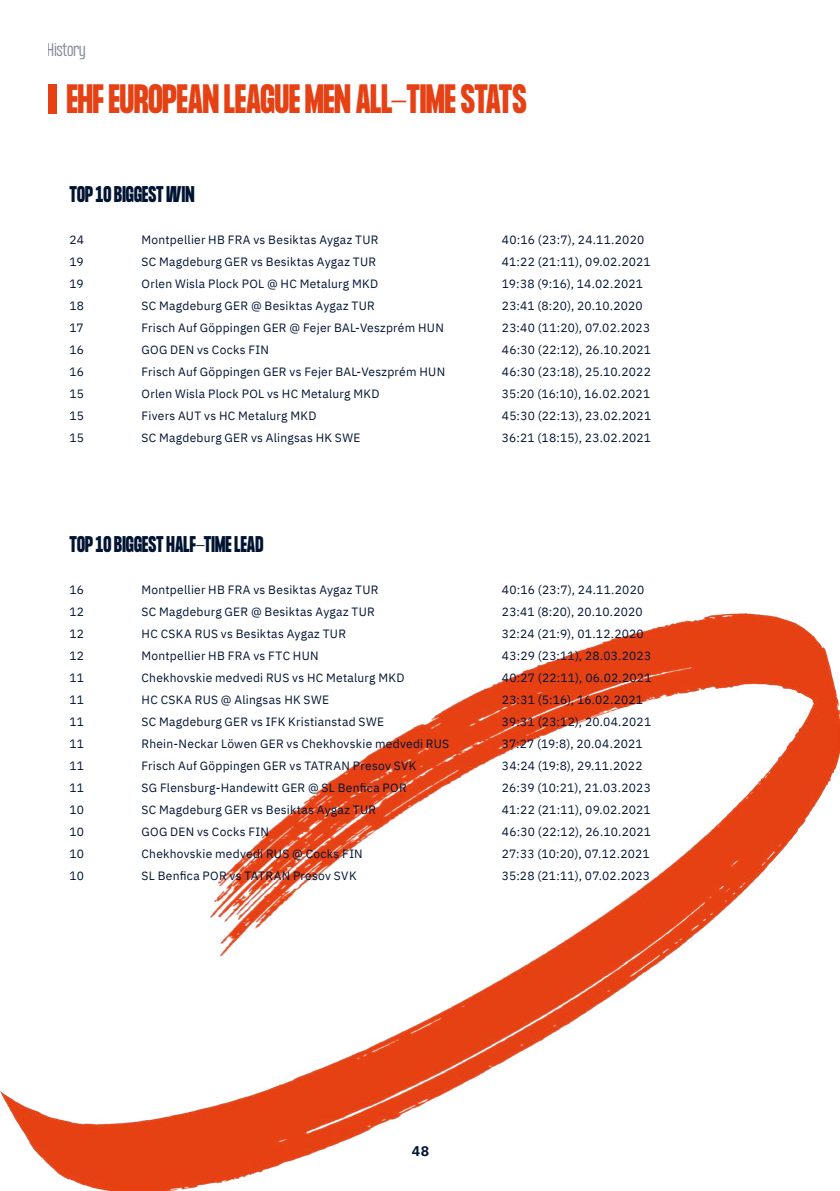
<style>
.page{position:relative;width:840px;height:1191px;background:#fff}
.page>*{position:absolute;margin:0;border:0;box-sizing:border-box;transform-origin:0 0}
.t1{font:700 36px "Formula Condensed";color:#e64114}
.t2{font:700 20px "Formula Condensed";letter-spacing:.005em;color:#001432}
.t3{font:300 16px "Formula Condensed";letter-spacing:-.015em;color:#001432}
.t4{font:700 14px "IBM Plex Sans";color:#001432}
.t5{font:12px "IBM Plex Sans";letter-spacing:.02em;color:#001432}
</style>
<div class="page">
<img style="left:0;top:613px;width:839px;height:578px">
<div style="left:48px;top:84px;width:8px;height:30px;background:#e64114"></div>
<h3 class="t3" style="left:48px;top:40px;width:39px">History</h3>
<h1 class="t1" style="left:67px;top:78px;width:461px">EHF EUROPEAN LEAGUE MEN ALL-TIME STATS</h1>
<h2 class="t2" style="left:69px;top:182px;width:126px">TOP 10 BIGGEST WIN</h2>
<p class="t5" style="left:69px;top:230px;width:16px">24</p>
<p class="t5" style="left:141px;top:230px;width:238px">Montpellier HB FRA vs Besiktas Aygaz TUR</p>
<p class="t5" style="left:501px;top:230px;width:144px">40:16 (23:7), 24.11.2020</p>
<p class="t5" style="left:69px;top:252px;width:16px">19</p>
<p class="t5" style="left:141px;top:252px;width:236px">SC Magdeburg GER vs Besiktas Aygaz TUR</p>
<p class="t5" style="left:501px;top:252px;width:150px">41:22 (21:11), 09.02.2021</p>
<p class="t5" style="left:69px;top:274px;width:16px">19</p>
<p class="t5" style="left:141px;top:274px;width:238px">Orlen Wisla Plock POL @ HC Metalurg MKD</p>
<p class="t5" style="left:501px;top:274px;width:142px">19:38 (9:16), 14.02.2021</p>
<p class="t5" style="left:69px;top:296px;width:16px">18</p>
<p class="t5" style="left:141px;top:296px;width:235px">SC Magdeburg GER @ Besiktas Aygaz TUR</p>
<p class="t5" style="left:501px;top:296px;width:142px">23:41 (8:20), 20.10.2020</p>
<p class="t5" style="left:69px;top:318px;width:16px">17</p>
<p class="t5" style="left:141px;top:318px;width:303px">Frisch Auf Göppingen GER @ Fejer BAL-Veszprém HUN</p>
<p class="t5" style="left:501px;top:318px;width:150px">23:40 (11:20), 07.02.2023</p>
<p class="t5" style="left:69px;top:340px;width:16px">16</p>
<p class="t5" style="left:141px;top:340px;width:129px">GOG DEN vs Cocks FIN</p>
<p class="t5" style="left:501px;top:340px;width:150px">46:30 (22:12), 26.10.2021</p>
<p class="t5" style="left:69px;top:362px;width:16px">16</p>
<p class="t5" style="left:141px;top:362px;width:305px">Frisch Auf Göppingen GER vs Fejer BAL-Veszprém HUN</p>
<p class="t5" style="left:501px;top:362px;width:150px">46:30 (23:18), 25.10.2022</p>
<p class="t5" style="left:69px;top:384px;width:16px">15</p>
<p class="t5" style="left:141px;top:384px;width:239px">Orlen Wisla Plock POL vs HC Metalurg MKD</p>
<p class="t5" style="left:501px;top:384px;width:150px">35:20 (16:10), 16.02.2021</p>
<p class="t5" style="left:69px;top:406px;width:16px">15</p>
<p class="t5" style="left:141px;top:406px;width:176px">Fivers AUT vs HC Metalurg MKD</p>
<p class="t5" style="left:501px;top:406px;width:151px">45:30 (22:13), 23.02.2021</p>
<p class="t5" style="left:69px;top:428px;width:16px">15</p>
<p class="t5" style="left:141px;top:428px;width:220px">SC Magdeburg GER vs Alingsas HK SWE</p>
<p class="t5" style="left:501px;top:428px;width:150px">36:21 (18:15), 23.02.2021</p>
<h2 class="t2" style="left:69px;top:532px;width:195px">TOP 10 BIGGEST HALF-TIME LEAD</h2>
<p class="t5" style="left:69px;top:580px;width:16px">16</p>
<p class="t5" style="left:141px;top:580px;width:238px">Montpellier HB FRA vs Besiktas Aygaz TUR</p>
<p class="t5" style="left:501px;top:580px;width:144px">40:16 (23:7), 24.11.2020</p>
<p class="t5" style="left:69px;top:602px;width:16px">12</p>
<p class="t5" style="left:141px;top:602px;width:235px">SC Magdeburg GER @ Besiktas Aygaz TUR</p>
<p class="t5" style="left:501px;top:602px;width:142px">23:41 (8:20), 20.10.2020</p>
<p class="t5" style="left:69px;top:624px;width:16px">12</p>
<p class="t5" style="left:141px;top:624px;width:206px">HC CSKA RUS vs Besiktas Aygaz TUR</p>
<p class="t5" style="left:501px;top:624px;width:143px">32:24 (21:9), 01.12.2020</p>
<p class="t5" style="left:69px;top:646px;width:16px">12</p>
<p class="t5" style="left:141px;top:646px;width:178px">Montpellier HB FRA vs FTC HUN</p>
<p class="t5" style="left:501px;top:646px;width:151px">43:29 (23:11), 28.03.2023</p>
<p class="t5" style="left:69px;top:668px;width:16px">11</p>
<p class="t5" style="left:141px;top:668px;width:264px">Chekhovskie medvedi RUS vs HC Metalurg MKD</p>
<p class="t5" style="left:501px;top:668px;width:151px">40:27 (22:11), 06.02.2021</p>
<p class="t5" style="left:69px;top:690px;width:16px">11</p>
<p class="t5" style="left:141px;top:690px;width:189px">HC CSKA RUS @ Alingsas HK SWE</p>
<p class="t5" style="left:501px;top:690px;width:143px">23:31 (5:16), 16.02.2021</p>
<p class="t5" style="left:69px;top:712px;width:16px">11</p>
<p class="t5" style="left:141px;top:712px;width:244px">SC Magdeburg GER vs IFK Kristianstad SWE</p>
<p class="t5" style="left:501px;top:712px;width:151px">39:31 (23:12), 20.04.2021</p>
<p class="t5" style="left:69px;top:734px;width:16px">11</p>
<p class="t5" style="left:141px;top:734px;width:309px">Rhein-Neckar Löwen GER vs Chekhovskie medvedi RUS</p>
<p class="t5" style="left:501px;top:734px;width:142px">37:27 (19:8), 20.04.2021</p>
<p class="t5" style="left:69px;top:756px;width:16px">11</p>
<p class="t5" style="left:141px;top:756px;width:276px">Frisch Auf Göppingen GER vs TATRAN Presov SVK</p>
<p class="t5" style="left:501px;top:756px;width:142px">34:24 (19:8), 29.11.2022</p>
<p class="t5" style="left:69px;top:778px;width:16px">11</p>
<p class="t5" style="left:141px;top:778px;width:266px">SG Flensburg-Handewitt GER @ SL Benfica POR</p>
<p class="t5" style="left:501px;top:778px;width:150px">26:39 (10:21), 21.03.2023</p>
<p class="t5" style="left:69px;top:800px;width:16px">10</p>
<p class="t5" style="left:141px;top:800px;width:236px">SC Magdeburg GER vs Besiktas Aygaz TUR</p>
<p class="t5" style="left:501px;top:800px;width:150px">41:22 (21:11), 09.02.2021</p>
<p class="t5" style="left:69px;top:822px;width:16px">10</p>
<p class="t5" style="left:141px;top:822px;width:129px">GOG DEN vs Cocks FIN</p>
<p class="t5" style="left:501px;top:822px;width:150px">46:30 (22:12), 26.10.2021</p>
<p class="t5" style="left:69px;top:844px;width:16px">10</p>
<p class="t5" style="left:141px;top:844px;width:223px">Chekhovskie medvedi RUS @ Cocks FIN</p>
<p class="t5" style="left:501px;top:844px;width:149px">27:33 (10:20), 07.12.2021</p>
<p class="t5" style="left:69px;top:866px;width:16px">10</p>
<p class="t5" style="left:141px;top:866px;width:216px">SL Benfica POR vs TATRAN Presov SVK</p>
<p class="t5" style="left:501px;top:866px;width:150px">35:28 (21:11), 07.02.2023</p>
<p class="t4" style="left:412px;top:1139px;width:19px">48</p>
</div>
